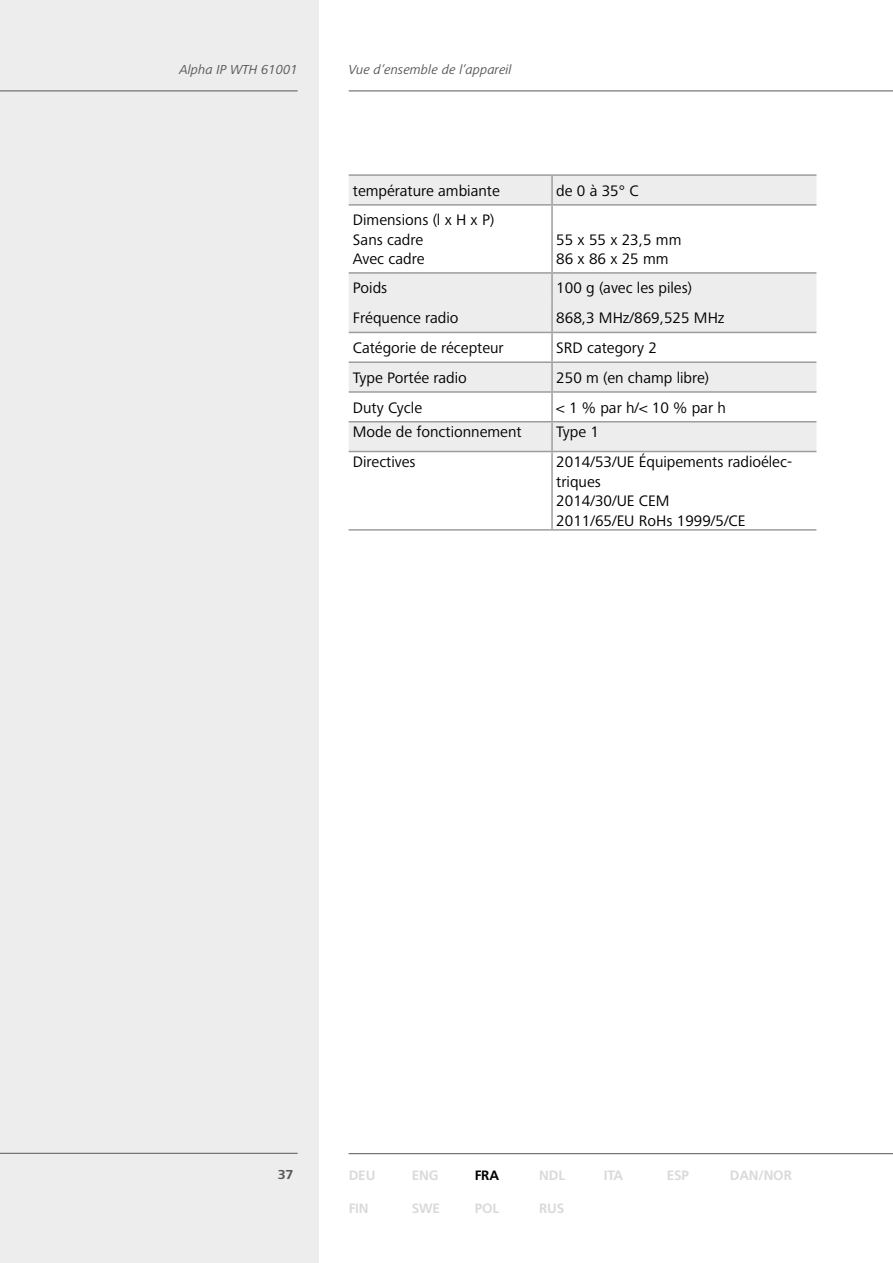
<style>
.page{position:relative;width:893px;height:1263px;background:#fff}
.page>*{position:absolute;margin:0;border:0;box-sizing:border-box;transform-origin:0 0}
.fra-Tabelle_linksbün{font:15.75px/19.5px "Frutiger Next LTW1 G";color:#000}
.t1{font:italic 13.5px "Frutiger Next LTW1 G";color:#575756}
.t2{font:700 13.5px "Frutiger LT Com";letter-spacing:-.01em;color:#dadada}
.t3{font:700 13.5px "Frutiger LT Com";color:#000}
.t4{font:700 13.5px "Frutiger Next LTW1 G";color:#575756}
</style>
<div class="page">
<div style="left:0;top:0;width:319px;height:1263px;background:#ededed"></div>
<hr style="left:349px;top:1153px;width:544px;height:1px;background:#575756">
<hr style="left:0;top:1153px;width:298px;height:1px;background:#575756">
<hr style="left:349px;top:91px;width:544px;height:1px;background:#575756">
<hr style="left:0;top:91px;width:298px;height:1px;background:#575756">
<svg style="left:349px;top:176px;width:467px;height:275px;fill:#ededed"></svg>
<hr style="left:349px;top:174px;width:203px;height:2px;background:#9d9d9c">
<hr style="left:552px;top:174px;width:264px;height:2px;background:#9d9d9c">
<hr style="left:551px;top:176px;width:2px;height:28px;background:#9d9d9c">
<hr style="left:551px;top:206px;width:2px;height:66px;background:#9d9d9c">
<hr style="left:349px;top:272px;width:203px;height:2px;background:#9d9d9c">
<hr style="left:552px;top:272px;width:264px;height:2px;background:#9d9d9c">
<hr style="left:551px;top:274px;width:2px;height:29px;background:#9d9d9c">
<hr style="left:551px;top:303px;width:2px;height:29px;background:#9d9d9c">
<hr style="left:349px;top:332px;width:203px;height:1px;background:#9d9d9c">
<hr style="left:552px;top:332px;width:264px;height:1px;background:#9d9d9c">
<hr style="left:551px;top:333px;width:2px;height:28px;background:#9d9d9c">
<hr style="left:349px;top:361px;width:203px;height:2px;background:#9d9d9c">
<hr style="left:552px;top:361px;width:264px;height:2px;background:#9d9d9c">
<hr style="left:551px;top:363px;width:2px;height:28px;background:#9d9d9c">
<hr style="left:349px;top:391px;width:203px;height:2px;background:#9d9d9c">
<hr style="left:552px;top:391px;width:264px;height:2px;background:#9d9d9c">
<hr style="left:551px;top:393px;width:2px;height:28px;background:#9d9d9c">
<hr style="left:349px;top:421px;width:203px;height:1px;background:#9d9d9c">
<hr style="left:552px;top:421px;width:264px;height:1px;background:#9d9d9c">
<hr style="left:551px;top:422px;width:2px;height:29px;background:#9d9d9c">
<hr style="left:349px;top:451px;width:203px;height:1px;background:#9d9d9c">
<hr style="left:552px;top:451px;width:264px;height:1px;background:#9d9d9c">
<hr style="left:551px;top:452px;width:2px;height:77px;background:#9d9d9c">
<hr style="left:349px;top:529px;width:203px;height:2px;background:#9d9d9c">
<hr style="left:552px;top:529px;width:264px;height:2px;background:#9d9d9c">
<hr style="left:349px;top:204px;width:203px;height:2px;background:#9d9d9c">
<hr style="left:552px;top:204px;width:264px;height:2px;background:#9d9d9c">
<p class="t1" style="left:179px;top:61px;width:120px">Alpha IP WTH 61001</p>
<p class="t1" style="left:349px;top:61px;width:165px">Vue d’ensemble de l’appareil</p>
<p class="fra-Tabelle_linksbün" style="left:353px;top:181px;width:148px">température ambiante</p>
<p class="fra-Tabelle_linksbün" style="left:556px;top:181px;width:84px">de 0 à 35° C</p>
<p class="fra-Tabelle_linksbün" style="left:353px;top:211px;width:143px">Dimensions (l x H x P)</p>
<p class="fra-Tabelle_linksbün" style="left:353px;top:230px;width:72px">Sans cadre</p>
<p class="fra-Tabelle_linksbün" style="left:353px;top:250px;width:73px">Avec cadre</p>
<p class="fra-Tabelle_linksbün" style="left:556px;top:230px;width:127px">55 x 55 x 23,5 mm</p>
<p class="fra-Tabelle_linksbün" style="left:556px;top:250px;width:114px">86 x 86 x 25 mm</p>
<p class="fra-Tabelle_linksbün" style="left:353px;top:279px;width:36px">Poids</p>
<p class="fra-Tabelle_linksbün" style="left:556px;top:279px;width:137px">100 g (avec les piles)</p>
<p class="fra-Tabelle_linksbün" style="left:353px;top:309px;width:107px">Fréquence radio</p>
<p class="fra-Tabelle_linksbün" style="left:556px;top:309px;width:170px">868,3 MHz/869,525 MHz</p>
<p class="fra-Tabelle_linksbün" style="left:353px;top:338px;width:152px">Catégorie de récepteur</p>
<p class="fra-Tabelle_linksbün" style="left:556px;top:338px;width:102px">SRD category 2</p>
<p class="fra-Tabelle_linksbün" style="left:353px;top:368px;width:115px">Type Portée radio</p>
<p class="fra-Tabelle_linksbün" style="left:556px;top:368px;width:154px">250 m (en champ libre)</p>
<p class="fra-Tabelle_linksbün" style="left:353px;top:398px;width:71px">Duty Cycle</p>
<p class="fra-Tabelle_linksbün" style="left:556px;top:398px;width:171px">&lt; 1 % par h/&lt; 10 % par h</p>
<p class="fra-Tabelle_linksbün" style="left:353px;top:423px;width:170px">Mode de fonctionnement</p>
<p class="fra-Tabelle_linksbün" style="left:556px;top:423px;width:44px">Type 1</p>
<p class="fra-Tabelle_linksbün" style="left:353px;top:453px;width:64px">Directives</p>
<p class="fra-Tabelle_linksbün" style="left:556px;top:453px;width:237px">2014/53/UE Équipements radioélec&shy;triques</p>
<p class="fra-Tabelle_linksbün" style="left:556px;top:492px;width:115px">2014/30/UE CEM</p>
<p class="fra-Tabelle_linksbün" style="left:556px;top:511px;width:191px">2011/65/EU RoHs 1999/5/CE</p>
<p class="t4" style="left:278px;top:1167px;width:17px">37</p>
<p class="t2" style="left:349px;top:1166px;width:28px">DEU</p>
<p class="t2" style="left:412px;top:1166px;width:28px">ENG</p>
<p class="t3" style="left:475px;top:1166px;width:26px">FRA</p>
<p class="t2" style="left:539px;top:1166px;width:27px">NDL</p>
<p class="t2" style="left:604px;top:1166px;width:21px">ITA</p>
<p class="t2" style="left:667px;top:1166px;width:24px">ESP</p>
<p class="t2" style="left:730px;top:1166px;width:64px">DAN/NOR</p>
<p class="t2" style="left:349px;top:1199px;width:21px">FIN</p>
<p class="t2" style="left:412px;top:1199px;width:30px">SWE</p>
<p class="t2" style="left:475px;top:1199px;width:26px">POL</p>
<p class="t2" style="left:539px;top:1199px;width:27px">RUS</p>
</div>
